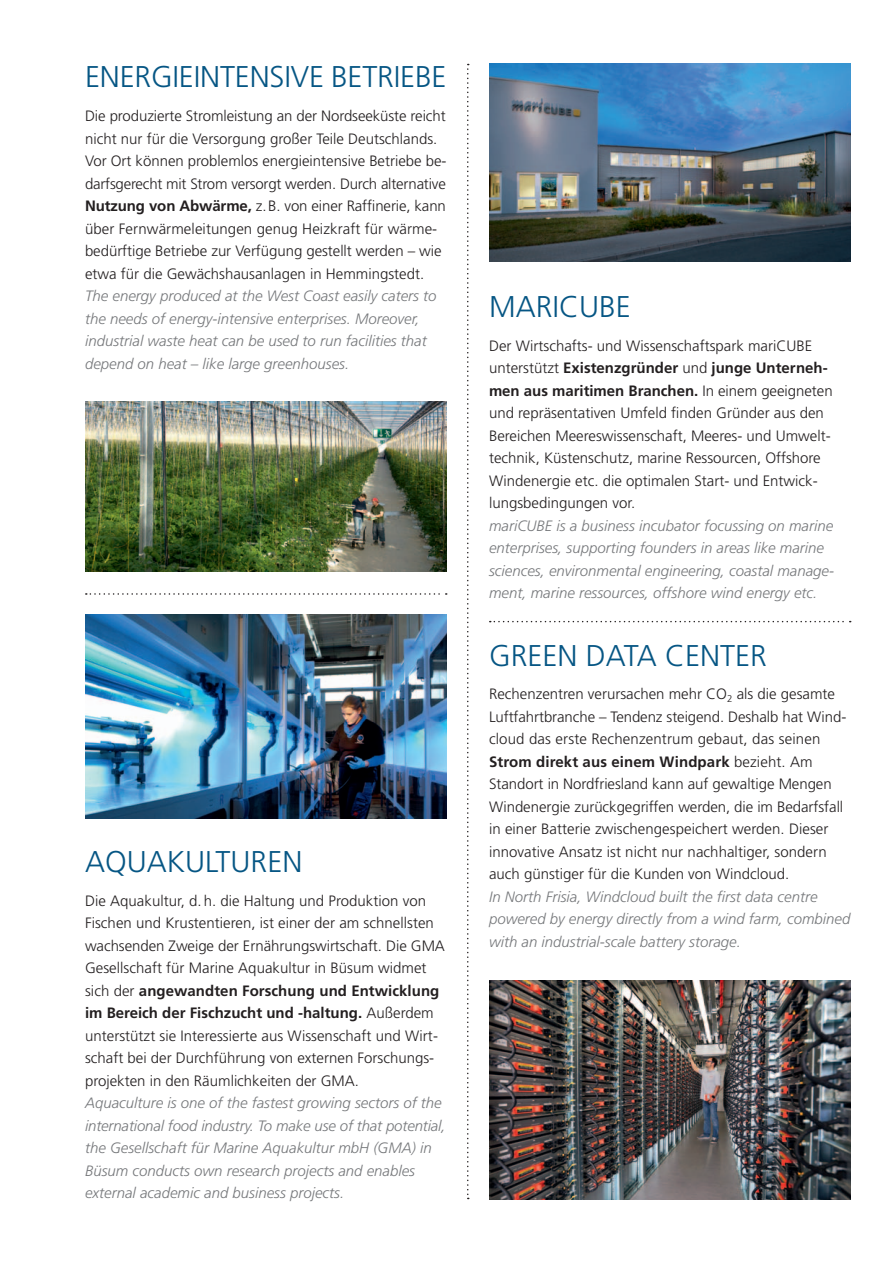
<style>
.page{position:relative;width:893px;height:1263px;background:#fff}
.page>*{position:absolute;margin:0;border:0;box-sizing:border-box;transform-origin:0 0}
.t1{font:300 30px "Frutiger";color:#065684}
.t2{font:300 15px/22.5px "Frutiger";color:#231f20}
.t3{font:italic 300 15px/22.5px "Frutiger";color:#76787b}
.s1{font-weight:700}
</style>
<div class="page">
<img style="left:85px;top:402px;width:361px;height:169px">
<svg style="left:490px;top:621px;width:361px;height:1px"></svg>
<svg style="left:86px;top:593px;width:361px;height:2px"></svg>
<img style="left:85px;top:614px;width:361px;height:205px">
<img style="left:489px;top:64px;width:361px;height:197px">
<img style="left:489px;top:980px;width:361px;height:219px">
<svg style="left:467px;top:64px;width:2px;height:1135px"></svg>
<h1 class="t1" style="left:85px;top:65px;width:363px">ENERGIEINTENSIVE BETRIEBE</h1>
<p class="t2" style="left:85px;top:106px;width:363px">Die produzierte Stromleistung an der Nordseeküste reicht nicht nur für die Versorgung großer Teile Deutschlands.<br>Vor Ort können problem los energieintensive Betriebe be&shy;darfsgerecht mit Strom versorgt werden. Durch alter na tive <span class="s1">Nutzung von Abwärme,</span> z. B. von einer Raffinerie, kann über Fernwärmeleitungen genug Heizkraft für wärme&shy;bedürftige Betriebe zur Verfügung gestellt werden – wie etwa für die Gewächshausanlagen in Hemming stedt.</p>
<p class="t3" style="left:85px;top:286px;width:353px">The energy produced at the West Coast easily caters to the needs of energy-intensive enterprises. Moreover, industrial waste heat can be used to run facilities that depend on heat – like large greenhouses.</p>
<h1 class="t1" style="left:85px;top:849px;width:219px">AQUAKULTUREN</h1>
<p class="t2" style="left:85px;top:890px;width:361px">Die Aquakultur, d. h. die Haltung und Produktion von Fischen und Krustentieren, ist einer der am schnellsten wachsenden Zweige der Ernährungs wirt schaft. Die GMA Ge sellschaft für Marine Aquakultur in Büsum widmet sich der <span class="s1">angewandten Forschung und Ent wicklung im Bereich der Fischzucht und -haltung.</span> Außerdem unterstützt sie Interessierte aus Wissenschaft und Wirt&shy;schaft bei der Durchführung von externen Forschungs&shy;projekten in den Räumlichkeiten der GMA.</p>
<p class="t3" style="left:85px;top:1093px;width:362px">Aquaculture is one of the fastest growing sectors of the international food industry. To make use of that potential, the Gesellschaft für Marine Aquakultur mbH (GMA) in Büsum conducts own research projects and enables external academic and business projects.</p>
<h1 class="t1" style="left:489px;top:294px;width:143px">MARICUBE</h1>
<p class="t2" style="left:489px;top:335px;width:345px">Der Wirtschafts- und Wissenschaftspark mariCUBE unter stützt <span class="s1">Existenzgründer</span> und <span class="s1">junge Unter neh&shy;men aus maritimen Branchen.</span> In einem geeigneten und repräsentativen Umfeld finden Gründer aus den Bereichen Meereswissenschaft, Meeres- und Umwelt&shy;technik, Küstenschutz, marine Ressourcen, Offshore Windenergie etc. die optimalen Start- und Entwick&shy;lungs bedingungen vor.</p>
<p class="t3" style="left:489px;top:515px;width:347px">mariCUBE is a business incubator focussing on marine enterprises, supporting founders in areas like marine sciences, environmental engineering, coastal manage&shy;ment, marine ressources, offshore wind energy etc.</p>
<h1 class="t1" style="left:489px;top:643px;width:279px">GREEN DATA CENTER</h1>
<p class="t2" style="left:489px;top:684px;width:359px">Rechenzentren verursachen mehr CO<sub>2</sub> als die gesamte Luftfahrtbranche – Tendenz steigend. Deshalb hat Wind&shy;cloud das erste Rechenzentrum gebaut, das seinen <span class="s1">Strom direkt aus einem Windpark</span> bezieht. Am Stand ort in Nordfriesland kann auf gewaltige Mengen Windenergie zurückgegriffen werden, die im Bedarfsfall in einer Batterie zwischengespeichert werden. Dieser innovative Ansatz ist nicht nur nachhaltiger, sondern auch günstiger für die Kunden von Windcloud.</p>
<p class="t3" style="left:489px;top:887px;width:363px">In North Frisia, Windcloud built the first data centre powered by energy directly from a wind farm, combined with an industrial-scale battery storage.</p>
</div>
